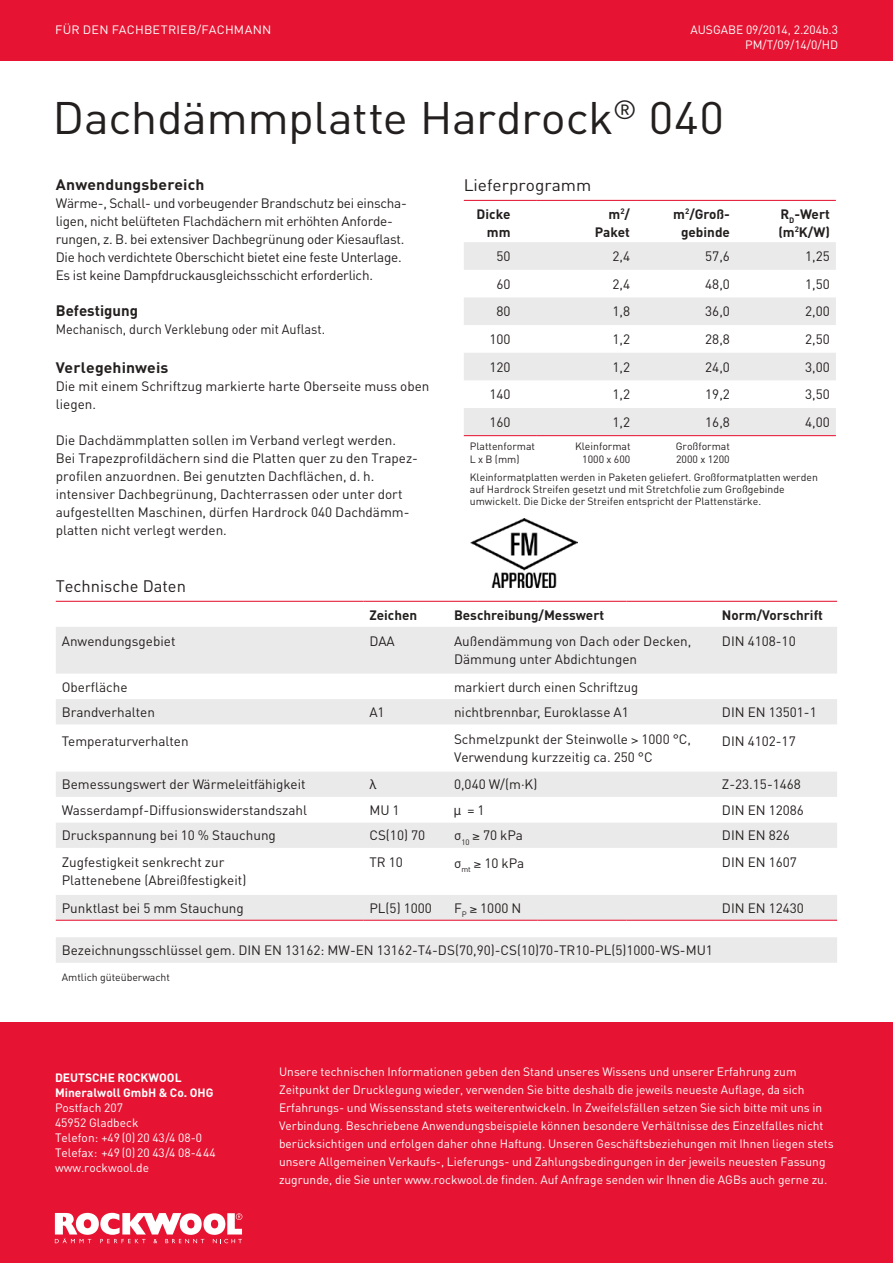
<style>
.page{position:relative;width:893px;height:1263px;background:#fff}
.page>*{position:absolute;margin:0;border:0;box-sizing:border-box;transform-origin:0 0}
.t1{font:45px "DIN Pro";letter-spacing:-.01em;color:#241f1f;scale:1.05 1}
.t2{font:16.5px "DIN Pro";color:#241f1f}
.t3{font:16.5px "DIN Pro";color:#241f1f;scale:1.05 1}
.t4{font:700 15px "DIN Pro";letter-spacing:.005em;color:#241f1f;scale:1.05 1}
.t5{font:700 15px "DIN Pro";letter-spacing:.005em;color:#241f1f}
.t6{font:13.5px/18px "DIN Pro";color:#241f1f}
.t7{font:13.5px/18px "DIN Pro";letter-spacing:-.02em;color:#241f1f}
.t8{font:700 13.5px/18px "DIN Pro";color:#241f1f;text-align:right}
.t9{font:13.5px "DIN Pro";color:#241f1f;scale:.94 1}
.t10{font:13.5px "Olympia";color:#241f1f}
.t11{font:12px/18px "DIN Pro";color:#fff}
.t12{font:700 12px/15px "DIN Pro";color:#fff}
.t13{font:12px "DIN Pro";color:#fff;scale:1.05 1}
.t14{font:10.5px/18px "DIN Pro";color:#241f1f}
.s1{font-family:"Olympia"}
</style>
<div class="page">
<div style="left:0;top:1022px;width:893px;height:241px;background:#e61432"></div>
<div style="left:0;top:0;width:893px;height:60px;background:#e61432"></div>
<svg style="left:55px;top:1213px;width:187px;height:30px"></svg>
<svg style="left:464px;top:242px;width:372px;height:193px;fill:#ebeaea"></svg>
<hr style="left:464px;top:200px;width:72px;height:1px;background:#e61432">
<hr style="left:536px;top:200px;width:100px;height:1px;background:#e61432">
<hr style="left:636px;top:200px;width:100px;height:1px;background:#e61432">
<hr style="left:736px;top:200px;width:100px;height:1px;background:#e61432">
<hr style="left:464px;top:435px;width:72px;height:1px;background:#e61432">
<hr style="left:536px;top:435px;width:100px;height:1px;background:#e61432">
<hr style="left:636px;top:435px;width:100px;height:1px;background:#e61432">
<hr style="left:736px;top:435px;width:100px;height:1px;background:#e61432">
<svg style="left:56px;top:627px;width:781px;height:336px;fill:#ebeaea"></svg>
<svg style="left:56px;top:725px;width:781px;height:170px"></svg>
<hr style="left:56px;top:601px;width:307px;height:1px;background:#e61432">
<hr style="left:363px;top:601px;width:85px;height:1px;background:#e61432">
<hr style="left:448px;top:601px;width:89px;height:1px;background:#e61432">
<hr style="left:537px;top:601px;width:90px;height:1px;background:#e61432">
<hr style="left:627px;top:601px;width:89px;height:1px;background:#e61432">
<hr style="left:716px;top:601px;width:121px;height:1px;background:#e61432">
<hr style="left:56px;top:920px;width:307px;height:1px;background:#e61432">
<hr style="left:363px;top:920px;width:85px;height:1px;background:#e61432">
<hr style="left:448px;top:920px;width:89px;height:1px;background:#e61432">
<hr style="left:537px;top:920px;width:90px;height:1px;background:#e61432">
<hr style="left:627px;top:920px;width:89px;height:1px;background:#e61432">
<hr style="left:716px;top:920px;width:121px;height:1px;background:#e61432">
<img style="left:470px;top:518px;width:107px;height:69px">
<svg style="left:632px;top:738px;width:6px;height:6px"></svg>
<p class="t13" style="left:55px;top:22px;width:208px">FÜR DEN FACHBETRIEB/FACHMANN</p>
<p class="t11" style="left:690px;top:22px;width:149px;line-height:15px;text-align:right">AUSGABE 09/2014, 2.204b.3<br>PM/T/09/14/0/HD</p>
<h1 class="t1" style="left:53px;top:87px;width:641px">Dachdämmplatte Hardrock<sup>®</sup> 040</h1>
<p class="t4" style="left:56px;top:174px;width:143px">Anwendungsbereich</p>
<p class="t7" style="left:56px;top:194px;width:352px">Wärme-, Schall- und vorbeugender Brandschutz bei einscha&shy;ligen, nicht belüfteten Flachdächern mit erhöhten Anforde&shy;rungen, z. B. bei extensiver Dachbegrünung oder Kiesauflast.<br>Die hoch verdichtete Oberschicht bietet eine feste Unterlage.<br>Es ist keine Dampfdruckausgleichsschicht erforderlich.</p>
<p class="t5" style="left:56px;top:300px;width:84px">Befestigung</p>
<p class="t9" style="left:56px;top:320px;width:288px">Mechanisch, durch Verklebung oder mit Auflast.</p>
<p class="t4" style="left:56px;top:357px;width:109px">Verlegehinweis</p>
<p class="t6" style="left:56px;top:377px;width:375px">Die mit einem Schriftzug markierte harte Oberseite muss oben liegen.</p>
<p class="t6" style="left:56px;top:431px;width:362px">Die Dachdämmplatten sollen im Verband verlegt werden.<br>Bei Trapezprofildächern sind die Platten quer zu den Trapez&shy;profilen anzuordnen. Bei genutzten Dachflächen, d. h. intensiver Dachbegrünung, Dachterrassen oder unter dort aufgestellten Maschinen, dürfen Hardrock 040 Dachdämm&shy;platten nicht verlegt werden.</p>
<p class="t3" style="left:464px;top:174px;width:123px">Lieferprogramm</p>
<p class="t8" style="left:477px;top:204px;width:35px">Dicke mm</p>
<p class="t8" style="left:595px;top:204px;width:37px">m<sup>2</sup>/<br>Paket</p>
<p class="t8" style="left:673px;top:204px;width:58px;text-align:center">m<sup>2</sup>/Groß&shy;gebinde</p>
<p class="t8" style="left:778px;top:204px;width:53px;text-align:left">R<sub>D</sub>-Wert (m<sup>2</sup>K/W)</p>
<p class="t6" style="left:496px;top:247px;width:16px">50</p>
<p class="t6" style="left:612px;top:247px;width:19px">2,4</p>
<p class="t6" style="left:705px;top:247px;width:26px">57,6</p>
<p class="t6" style="left:805px;top:247px;width:26px">1,25</p>
<p class="t6" style="left:496px;top:274px;width:16px">60</p>
<p class="t6" style="left:612px;top:274px;width:19px">2,4</p>
<p class="t6" style="left:705px;top:274px;width:26px">48,0</p>
<p class="t6" style="left:805px;top:274px;width:26px">1,50</p>
<p class="t6" style="left:496px;top:302px;width:16px">80</p>
<p class="t6" style="left:612px;top:302px;width:19px">1,8</p>
<p class="t6" style="left:705px;top:302px;width:26px">36,0</p>
<p class="t6" style="left:805px;top:302px;width:26px">2,00</p>
<p class="t6" style="left:489px;top:330px;width:23px">100</p>
<p class="t6" style="left:612px;top:330px;width:19px">1,2</p>
<p class="t6" style="left:705px;top:330px;width:26px">28,8</p>
<p class="t6" style="left:805px;top:330px;width:26px">2,50</p>
<p class="t6" style="left:489px;top:357px;width:23px">120</p>
<p class="t6" style="left:612px;top:357px;width:19px">1,2</p>
<p class="t6" style="left:705px;top:357px;width:26px">24,0</p>
<p class="t6" style="left:805px;top:357px;width:26px">3,00</p>
<p class="t6" style="left:489px;top:385px;width:23px">140</p>
<p class="t6" style="left:612px;top:385px;width:19px">1,2</p>
<p class="t6" style="left:705px;top:385px;width:26px">19,2</p>
<p class="t6" style="left:805px;top:385px;width:26px">3,50</p>
<p class="t6" style="left:489px;top:413px;width:23px">160</p>
<p class="t6" style="left:612px;top:413px;width:19px">1,2</p>
<p class="t6" style="left:705px;top:413px;width:26px">16,8</p>
<p class="t6" style="left:805px;top:413px;width:26px">4,00</p>
<p class="t14" style="left:470px;top:436px;width:67px">Plattenformat</p>
<p class="t14" style="left:575px;top:436px;width:57px">Kleinformat</p>
<p class="t14" style="left:676px;top:436px;width:56px">Großformat</p>
<p class="t14" style="left:470px;top:450px;width:51px">L x B (mm)</p>
<p class="t14" style="left:582px;top:450px;width:50px">1000 x 600</p>
<p class="t14" style="left:470px;top:450px;width:350px;text-indent:206px">2000 x 1200<br>Kleinformatplatten werden in Paketen geliefert. Großformatplatten werden</p>
<p class="t14" style="left:470px;top:483px;width:316px;line-height:12px">auf Hardrock Streifen gesetzt und mit Stretchfolie zum Großgebinde umwickelt. Die Dicke der Streifen entspricht der Plattenstärke.</p>
<p class="t2" style="left:56px;top:575px;width:132px">Technische Daten</p>
<p class="t8" style="left:369px;top:606px;width:49px">Zeichen</p>
<p class="t8" style="left:454px;top:606px;width:152px">Beschreibung/Messwert</p>
<p class="t8" style="left:722px;top:606px;width:103px">Norm/Vorschrift</p>
<p class="t6" style="left:62px;top:632px;width:115px">Anwendungsgebiet</p>
<p class="t6" style="left:369px;top:632px;width:27px">DAA</p>
<p class="t6" style="left:454px;top:632px;width:239px">Außendämmung von Dach oder Decken,<br>Dämmung unter Abdichtungen</p>
<p class="t6" style="left:722px;top:632px;width:75px">DIN 4108-10</p>
<p class="t6" style="left:62px;top:677px;width:67px">Oberfläche</p>
<p class="t6" style="left:454px;top:677px;width:186px">markiert durch einen Schriftzug</p>
<p class="t6" style="left:62px;top:703px;width:95px">Brandverhalten</p>
<p class="t6" style="left:369px;top:703px;width:17px">A1</p>
<p class="t6" style="left:454px;top:703px;width:176px">nichtbrennbar, Euroklasse A1</p>
<p class="t6" style="left:722px;top:703px;width:96px">DIN EN 13501-1</p>
<p class="t6" style="left:62px;top:731px;width:128px">Temperaturverhalten</p>
<p class="t6" style="left:454px;top:730px;width:239px">Schmelzpunkt der Steinwolle 1000 °C,<br>Verwendung kurzzeitig ca. 250 °C</p>
<p class="t6" style="left:722px;top:731px;width:75px">DIN 4102-17</p>
<p class="t6" style="left:62px;top:775px;width:245px">Bemessungswert der Wärmeleitfähigkeit</p>
<p class="t10" style="left:369px;top:777px;width:9px">Ï</p>
<p class="t6" style="left:454px;top:775px;width:85px">0,040 W/(m·K)</p>
<p class="t6" style="left:722px;top:775px;width:81px">Z-23.15-1468</p>
<p class="t6" style="left:62px;top:800px;width:247px">Wasserdampf-Diffusionswiderstandszahl</p>
<p class="t6" style="left:369px;top:800px;width:32px">MU 1</p>
<p class="t6" style="left:454px;top:800px;width:32px"><span class="s1">Ì</span> = 1</p>
<p class="t6" style="left:722px;top:800px;width:84px">DIN EN 12086</p>
<p class="t6" style="left:62px;top:826px;width:216px">Druckspannung bei 10 % Stauchung</p>
<p class="t6" style="left:369px;top:826px;width:57px">CS(10) 70</p>
<p class="t6" style="left:454px;top:826px;width:70px">σ<sub>10</sub> ≥ 70 kPa</p>
<p class="t6" style="left:722px;top:826px;width:69px">DIN EN 826</p>
<p class="t6" style="left:62px;top:853px;width:186px">Zugfestigkeit senkrecht zur<br>Plattenebene (Abreißfestigkeit)</p>
<p class="t6" style="left:369px;top:853px;width:35px">TR 10</p>
<p class="t6" style="left:454px;top:853px;width:72px">σ<sub>mt</sub> ≥ 10 kPa</p>
<p class="t6" style="left:722px;top:853px;width:76px">DIN EN 1607</p>
<p class="t6" style="left:62px;top:898px;width:184px">Punktlast bei 5 mm Stauchung</p>
<p class="t6" style="left:369px;top:898px;width:64px">PL(5) 1000</p>
<p class="t6" style="left:454px;top:898px;width:69px">F<sub>P</sub> ≥ 1000 N</p>
<p class="t6" style="left:722px;top:898px;width:84px">DIN EN 12430</p>
<p class="t6" style="left:62px;top:941px;width:653px">Bezeichnungsschlüssel gem. DIN EN 13162: MW-EN 13162-T4-DS(70,90)-CS(10)70-TR10-PL(5)1000-WS-MU1</p>
<p class="t14" style="left:62px;top:967px;width:110px">Amtlich güteüberwacht</p>
<p class="t12" style="left:55px;top:1069px;width:160px">DEUTSCHE ROCKWOOL<br>Mineralwoll GmbH &amp; Co. OHG</p>
<p class="t11" style="left:55px;top:1099px;width:162px;line-height:15px">Postfach 207<br>45952 Gladbeck<br>Telefon: +49 (0) 20 43/4 08-0<br>Telefax: +49 (0) 20 43/4 08-444 www.rockwool.de</p>
<p class="t11" style="left:279px;top:1062px;width:556px">Unsere technischen Informationen geben den Stand unseres Wissens und unserer Erfahrung zum Zeitpunkt der Drucklegung wieder, verwenden Sie bitte deshalb die jeweils neueste Auflage, da sich Erfahrungs- und Wissensstand stets weiterentwickeln. In Zweifelsfällen setzen Sie sich bitte mit uns in Verbindung. Beschriebene Anwendungsbeispiele können besondere Verhältnisse des Einzelfalles nicht berücksichtigen und erfolgen daher ohne Haftung. Unseren Geschäftsbeziehungen mit Ihnen liegen stets unsere Allgemeinen Verkaufs-, Lieferungs- und Zahlungsbedingungen in der jeweils neuesten Fassung zugrunde, die Sie unter www.rockwool.de finden. Auf Anfrage senden wir Ihnen die AGBs auch gerne zu.</p>
</div>
